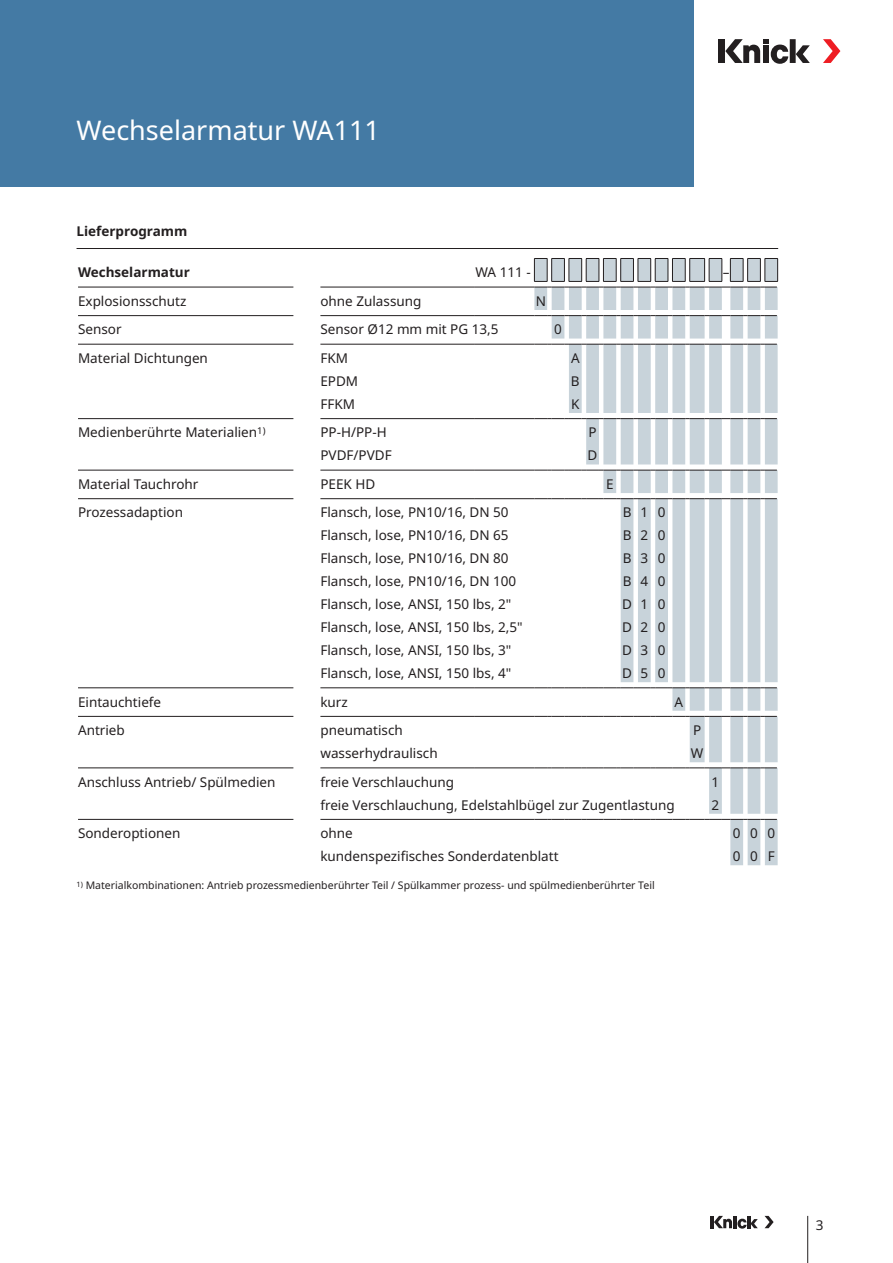
<style>
.page{position:relative;width:893px;height:1263px;background:#fff}
.page>*{position:absolute;margin:0;border:0;box-sizing:border-box;transform-origin:0 0}
.Headline{font:27px "Noto Sans";color:#fff}
.Tabelle{font:13.5px "Noto Sans";color:#231f20}
.Tabelle_Headline{font:700 13.5px "Noto Sans";color:#231f20}
.Tabelle-2{font:700 13.5px "Noto Sans";color:#231f20}
.Fussnote{font:10.5px "Noto Sans";color:#231f20}
</style>
<div class="page">
<div style="left:0;top:0;width:693px;height:187px;background:#447aa4"></div>
<div style="left:719px;top:39px;width:6px;height:24px;background:#231f20"></div>
<div style="left:790px;top:39px;width:6px;height:24px;background:#231f20"></div>
<svg style="left:796px;top:45px;width:14px;height:18px"></svg>
<svg style="left:725px;top:39px;width:63px;height:25px"></svg>
<svg style="left:823px;top:39px;width:17px;height:24px"></svg>
<hr style="left:807px;top:1216px;width:1px;height:47px;background:#231f20">
<hr style="left:710px;top:1216px;width:4px;height:12px;background:#231f20">
<svg style="left:714px;top:1216px;width:44px;height:12px"></svg>
<svg style="left:765px;top:1216px;width:9px;height:12px"></svg>
<hr style="left:77px;top:248px;width:701px;height:1px;background:#231f20">
<svg style="left:534px;top:288px;width:244px;height:577px"></svg>
<hr style="left:78px;top:287px;width:215px;height:1px;background:#231f20">
<hr style="left:78px;top:315px;width:215px;height:1px;background:#231f20">
<hr style="left:320px;top:287px;width:155px;height:1px;background:#231f20">
<hr style="left:475px;top:287px;width:59px;height:1px;background:#231f20">
<hr style="left:320px;top:315px;width:155px;height:1px;background:#231f20">
<hr style="left:475px;top:315px;width:59px;height:1px;background:#231f20">
<svg style="left:534px;top:315px;width:243px;height:1px"></svg>
<hr style="left:78px;top:418px;width:215px;height:1px;background:#231f20">
<hr style="left:320px;top:418px;width:155px;height:1px;background:#231f20">
<hr style="left:475px;top:418px;width:59px;height:1px;background:#231f20">
<svg style="left:534px;top:418px;width:243px;height:1px"></svg>
<hr style="left:78px;top:470px;width:215px;height:1px;background:#231f20">
<hr style="left:78px;top:498px;width:215px;height:1px;background:#231f20">
<hr style="left:320px;top:470px;width:155px;height:1px;background:#231f20">
<hr style="left:475px;top:470px;width:59px;height:1px;background:#231f20">
<hr style="left:320px;top:498px;width:155px;height:1px;background:#231f20">
<hr style="left:475px;top:498px;width:59px;height:1px;background:#231f20">
<svg style="left:534px;top:470px;width:243px;height:1px"></svg>
<svg style="left:534px;top:498px;width:243px;height:1px"></svg>
<hr style="left:78px;top:687px;width:215px;height:1px;background:#231f20">
<hr style="left:320px;top:687px;width:155px;height:1px;background:#231f20">
<hr style="left:475px;top:687px;width:59px;height:1px;background:#231f20">
<svg style="left:534px;top:687px;width:243px;height:1px"></svg>
<hr style="left:78px;top:716px;width:215px;height:1px;background:#231f20">
<hr style="left:78px;top:768px;width:215px;height:1px;background:#231f20">
<hr style="left:320px;top:716px;width:155px;height:1px;background:#231f20">
<hr style="left:475px;top:716px;width:59px;height:1px;background:#231f20">
<hr style="left:320px;top:768px;width:155px;height:1px;background:#231f20">
<hr style="left:475px;top:768px;width:59px;height:1px;background:#231f20">
<svg style="left:534px;top:716px;width:243px;height:1px"></svg>
<svg style="left:534px;top:768px;width:243px;height:1px"></svg>
<hr style="left:78px;top:819px;width:215px;height:1px;background:#231f20">
<hr style="left:320px;top:819px;width:155px;height:1px;background:#231f20">
<hr style="left:475px;top:819px;width:59px;height:1px;background:#231f20">
<svg style="left:534px;top:819px;width:243px;height:1px"></svg>
<svg style="left:534px;top:258px;width:244px;height:30px"></svg>
<hr style="left:78px;top:344px;width:215px;height:1px;background:#231f20">
<hr style="left:320px;top:344px;width:155px;height:1px;background:#231f20">
<hr style="left:475px;top:344px;width:59px;height:1px;background:#231f20">
<svg style="left:534px;top:344px;width:243px;height:1px"></svg>
<p class="Headline" style="left:77px;top:112px;width:305px">Wechselarmatur WA111</p>
<p class="Tabelle_Headline" style="left:77px;top:221px;width:112px">Lieferprogramm</p>
<p class="Tabelle-2" style="left:78px;top:263px;width:113px">Wechselarmatur</p>
<p class="Tabelle" style="left:476px;top:263px;width:57px">WA 111 -</p>
<p class="Tabelle" style="left:723px;top:263px;width:8px">–</p>
<p class="Tabelle" style="left:78px;top:291px;width:110px">Explosionsschutz</p>
<p class="Tabelle" style="left:320px;top:291px;width:103px">ohne Zulassung</p>
<p class="Tabelle" style="left:536px;top:291px;width:12px">N</p>
<p class="Tabelle" style="left:78px;top:320px;width:45px">Sensor</p>
<p class="Tabelle" style="left:320px;top:320px;width:180px">Sensor Ø12 mm mit PG 13,5</p>
<p class="Tabelle" style="left:554px;top:320px;width:9px">0</p>
<p class="Tabelle" style="left:78px;top:348px;width:131px">Material Dichtungen</p>
<p class="Tabelle" style="left:320px;top:348px;width:29px">FKM</p>
<p class="Tabelle" style="left:571px;top:348px;width:10px">A</p>
<p class="Tabelle" style="left:320px;top:371px;width:39px">EPDM</p>
<p class="Tabelle" style="left:571px;top:371px;width:10px">B</p>
<p class="Tabelle" style="left:320px;top:394px;width:36px">FFKM</p>
<p class="Tabelle" style="left:571px;top:394px;width:10px">K</p>
<p class="Tabelle" style="left:78px;top:423px;width:189px">Medienberührte Materialien<sup>1)</sup></p>
<p class="Tabelle" style="left:320px;top:423px;width:68px">PP-H/PP-H</p>
<p class="Tabelle" style="left:588px;top:423px;width:10px">P</p>
<p class="Tabelle" style="left:320px;top:446px;width:73px">PVDF/PVDF</p>
<p class="Tabelle" style="left:588px;top:446px;width:11px">D</p>
<p class="Tabelle" style="left:78px;top:474px;width:122px">Material Tauchrohr</p>
<p class="Tabelle" style="left:320px;top:474px;width:56px">PEEK HD</p>
<p class="Tabelle" style="left:606px;top:474px;width:9px">E</p>
<p class="Tabelle" style="left:78px;top:503px;width:107px">Prozessadaption</p>
<p class="Tabelle" style="left:320px;top:503px;width:190px">Flansch, lose, PN10/16, DN 50</p>
<p class="Tabelle" style="left:623px;top:503px;width:10px">B</p>
<p class="Tabelle" style="left:640px;top:503px;width:9px">1</p>
<p class="Tabelle" style="left:658px;top:503px;width:9px">0</p>
<p class="Tabelle" style="left:320px;top:526px;width:190px">Flansch, lose, PN10/16, DN 65</p>
<p class="Tabelle" style="left:623px;top:526px;width:10px">B</p>
<p class="Tabelle" style="left:640px;top:526px;width:9px">2</p>
<p class="Tabelle" style="left:658px;top:526px;width:9px">0</p>
<p class="Tabelle" style="left:320px;top:549px;width:190px">Flansch, lose, PN10/16, DN 80</p>
<p class="Tabelle" style="left:623px;top:549px;width:10px">B</p>
<p class="Tabelle" style="left:640px;top:549px;width:9px">3</p>
<p class="Tabelle" style="left:658px;top:549px;width:9px">0</p>
<p class="Tabelle" style="left:320px;top:572px;width:197px">Flansch, lose, PN10/16, DN 100</p>
<p class="Tabelle" style="left:623px;top:572px;width:10px">B</p>
<p class="Tabelle" style="left:640px;top:572px;width:9px">4</p>
<p class="Tabelle" style="left:658px;top:572px;width:9px">0</p>
<p class="Tabelle" style="left:320px;top:595px;width:192px">Flansch, lose, ANSI, 150 lbs, 2"</p>
<p class="Tabelle" style="left:622px;top:595px;width:11px">D</p>
<p class="Tabelle" style="left:640px;top:595px;width:9px">1</p>
<p class="Tabelle" style="left:658px;top:595px;width:9px">0</p>
<p class="Tabelle" style="left:320px;top:618px;width:204px">Flansch, lose, ANSI, 150 lbs, 2,5"</p>
<p class="Tabelle" style="left:622px;top:618px;width:11px">D</p>
<p class="Tabelle" style="left:640px;top:618px;width:9px">2</p>
<p class="Tabelle" style="left:658px;top:618px;width:9px">0</p>
<p class="Tabelle" style="left:320px;top:641px;width:192px">Flansch, lose, ANSI, 150 lbs, 3"</p>
<p class="Tabelle" style="left:622px;top:641px;width:11px">D</p>
<p class="Tabelle" style="left:640px;top:641px;width:9px">3</p>
<p class="Tabelle" style="left:658px;top:641px;width:9px">0</p>
<p class="Tabelle" style="left:320px;top:663px;width:192px">Flansch, lose, ANSI, 150 lbs, 4"</p>
<p class="Tabelle" style="left:622px;top:663px;width:11px">D</p>
<p class="Tabelle" style="left:640px;top:663px;width:9px">5</p>
<p class="Tabelle" style="left:658px;top:663px;width:9px">0</p>
<p class="Tabelle" style="left:78px;top:692px;width:85px">Eintauchtiefe</p>
<p class="Tabelle" style="left:320px;top:692px;width:29px">kurz</p>
<p class="Tabelle" style="left:674px;top:692px;width:10px">A</p>
<p class="Tabelle" style="left:78px;top:721px;width:48px">Antrieb</p>
<p class="Tabelle" style="left:320px;top:721px;width:84px">pneumatisch</p>
<p class="Tabelle" style="left:693px;top:721px;width:10px">P</p>
<p class="Tabelle" style="left:320px;top:744px;width:119px">wasserhydraulisch</p>
<p class="Tabelle" style="left:691px;top:744px;width:14px">W</p>
<p class="Tabelle" style="left:78px;top:772px;width:199px">Anschluss Antrieb/ Spülmedien</p>
<p class="Tabelle" style="left:320px;top:772px;width:135px">freie Verschlauchung</p>
<p class="Tabelle" style="left:712px;top:772px;width:9px">1</p>
<p class="Tabelle" style="left:320px;top:795px;width:356px">freie Verschlauchung, Edelstahlbügel zur Zugentlastung</p>
<p class="Tabelle" style="left:712px;top:795px;width:9px">2</p>
<p class="Tabelle" style="left:78px;top:824px;width:104px">Sonderoptionen</p>
<p class="Tabelle" style="left:320px;top:824px;width:34px">ohne</p>
<p class="Tabelle" style="left:733px;top:824px;width:9px">0</p>
<p class="Tabelle" style="left:750px;top:824px;width:9px">0</p>
<p class="Tabelle" style="left:767px;top:824px;width:9px">0</p>
<p class="Tabelle" style="left:320px;top:846px;width:240px">kundenspezifisches Sonderdatenblatt</p>
<p class="Tabelle" style="left:733px;top:846px;width:9px">0</p>
<p class="Tabelle" style="left:750px;top:846px;width:9px">0</p>
<p class="Tabelle" style="left:768px;top:846px;width:9px">F</p>
<p class="Fussnote" style="left:77px;top:878px;width:580px"><sup>1)</sup> Materialkombinationen: Antrieb prozessmedienberührter Teil / Spülkammer prozess- und spülmedienberührter Teil</p>
<p class="Tabelle" style="left:816px;top:1216px;width:9px">3</p>
</div>
